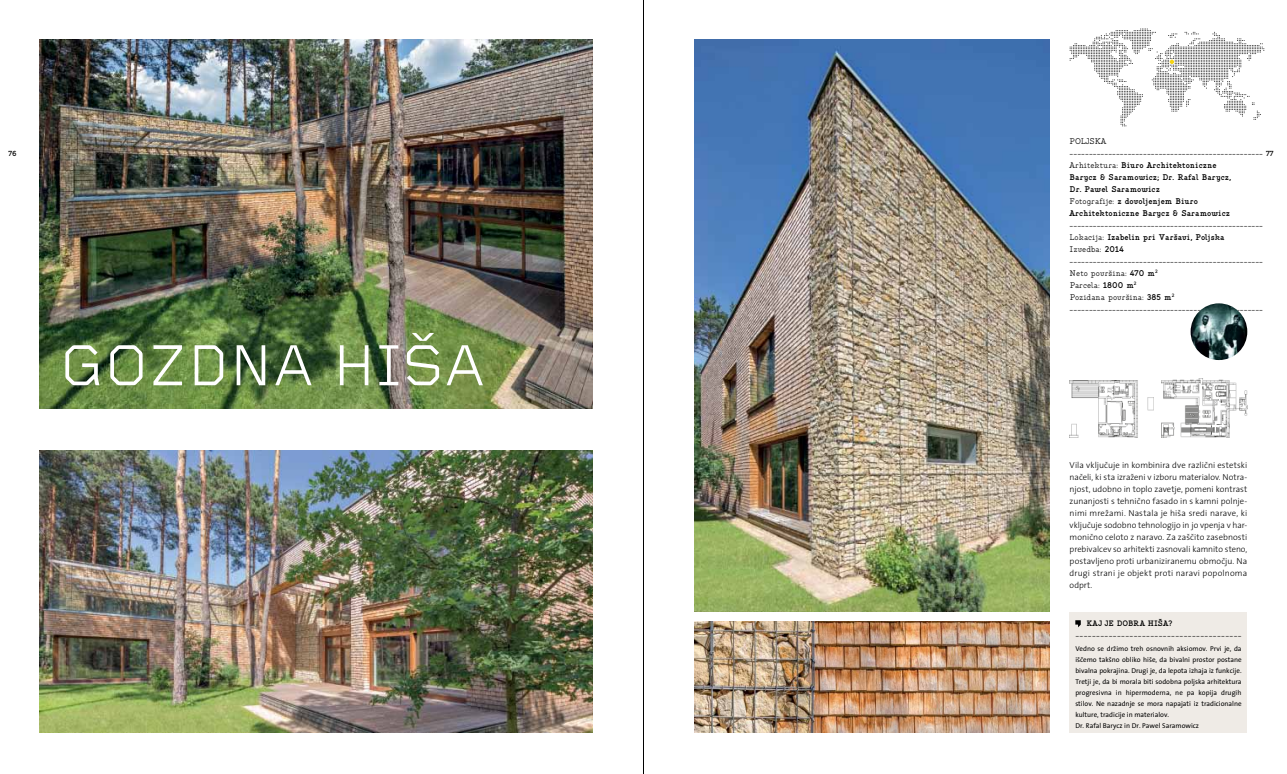
<style>
.page{position:relative;width:1287px;height:774px;background:#fff}
.page>*{position:absolute;margin:0;border:0;box-sizing:border-box;transform-origin:0 0}
.t1{font:60px "Foundry Gridnik CE";color:#fff}
.t2{font:9px/12px "Generell TWCE";color:#000}
.t3{font:700 9px/12px "Generell TWCE";color:#000}
.t4{font:300 8.6px/12px "Slo The Sans";letter-spacing:.015em;color:#000;text-align:justify}
.t5{font:700 8.6px "Generell TWCE";color:#000}
.t6{font:700 8px "Generell TWCE";color:#000}
.t7{font:7px/11px "Slo The Sans";color:#000}
.s1{font-weight:400}
.s2{font-weight:700}
</style>
<div class="page">
<img style="left:40px;top:40px;width:552px;height:368px">
<img style="left:40px;top:451px;width:552px;height:281px">
<svg style="left:1070px;top:29px;width:194px;height:97px"></svg>
<img style="left:694px;top:40px;width:356px;height:571px">
<img style="left:694px;top:621px;width:356px;height:112px">
<img style="left:1069px;top:381px;width:84px;height:56px">
<img style="left:1161px;top:379px;width:86px;height:58px">
<div style="left:1070px;top:612px;width:177px;height:121px;background:#efebe6"></div>
<svg style="left:1075px;top:620px;width:6px;height:7px"></svg>
<img style="left:1191px;top:303px;width:56px;height:57px;border-radius:28px">
<hr style="left:643px;top:0;width:1px;height:774px;background:#000">
<p class="t3" style="left:1070px;top:135px;width:195px"><span class="s1">Poljska -------------------------------------------------- Arhitektura:</span> Biuro Architektoniczne<br>Barycz &amp; Saramowicz; Dr. Rafal Barycz,<br>Dr. Pawel Saramowicz<br><span class="s1">Fotografije:</span> z dovoljenjem Biuro Architektoniczne Barycz &amp; Saramowicz</p>
<p class="t2" style="left:1070px;top:219px;width:195px">-------------------------------------------------- Lokacija: <span class="s2">Izabelin pri Varšavi, Poljska<br></span>Izvedba: <span class="s2">2014 </span>-------------------------------------------------- Neto površina: <span class="s2">470 m</span><sup>2<br></sup>Parcela: <span class="s2">1800 m</span><sup>2<br></sup>Pozidana površina: <span class="s2">385 m</span><sup>2 </sup>--------------------------------------------------</p>
<p class="t6" style="left:9px;top:149px;width:10px">76</p>
<p class="t6" style="left:1266px;top:149px;width:9px">77</p>
<h1 class="t1" style="left:60px;top:330px;width:420px">GOZDNA HIŠA</h1>
<p class="t4" style="left:1070px;top:459px;width:179px">Vila vključuje in kombinira dve različni estetski načeli, ki sta izraženi v izboru materialov. Notra&shy;njost, udobno in toplo zavetje, pomeni kontrast zunanjosti s tehnično fasado in s kamni polnje&shy;nimi mrežami. Nastala je hiša sredi narave, ki vključuje sodobno tehnologijo in jo vpenja v har&shy;monično celoto z naravo. Za zaščito zasebnosti prebivalcev so arhitekti zasnovali kamnito steno, postavljeno proti urbaniziranemu območju. Na drugi strani je objekt proti naravi popolnoma odprt.</p>
<p class="t5" style="left:1086px;top:618px;width:68px">Kaj je dobra hiša</p>
<p class="t5" style="left:1168px;top:618px;width:6px">?</p>
<p class="t2" style="left:1075px;top:629px;width:168px">----------------------------------------</p>
<p class="t7" style="left:1075px;top:643px;width:168px">Vedno se držimo treh osnovnih aksiomov. Prvi je, da iščemo takšno obliko hiše, da bivalni prostor postane bivalna pokrajina. Drugi je, da lepota izhaja iz funkcije.<br>Tretji je, da bi morala biti sodobna poljska arhitektura progresivna in hipermoderna, ne pa kopija drugih stilov. Ne nazadnje se mora napajati iz tradicionalne kulture, tradicije in materialov.<br>Dr. Rafal Barycz in Dr. Pawel Saramowicz</p>
</div>
